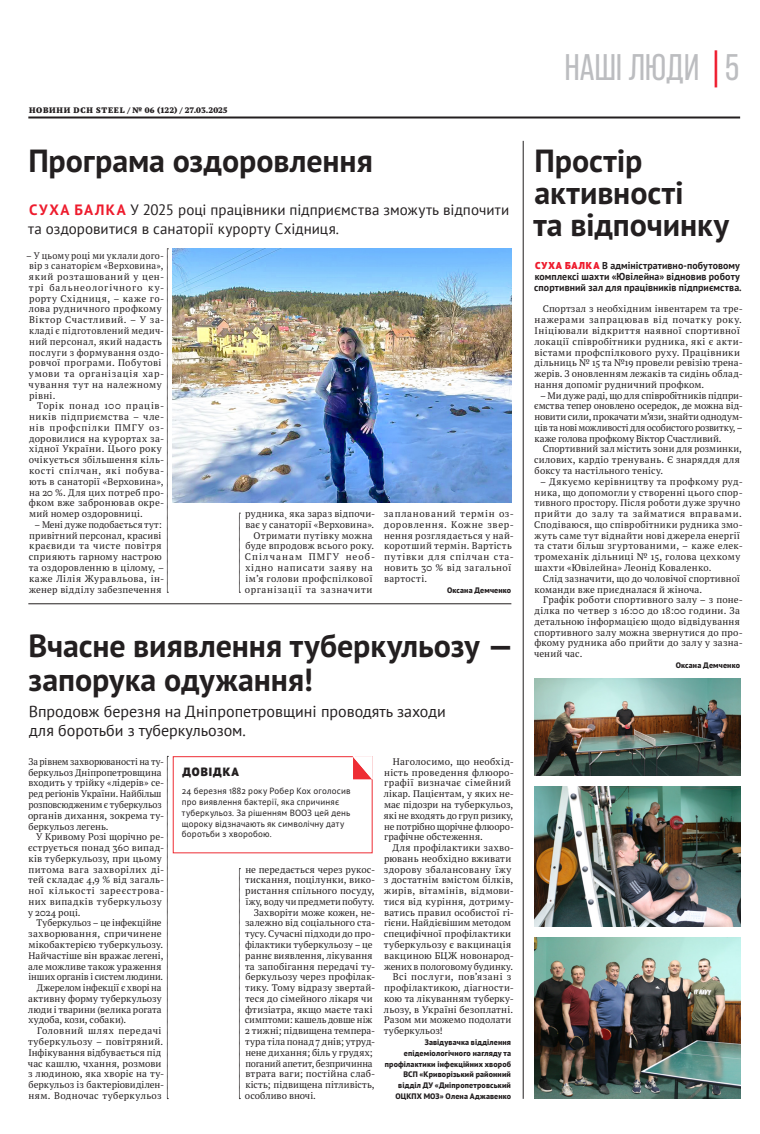
<style>
.page{position:relative;width:760px;height:1134px;background:#fff}
.page>*{position:absolute;margin:0;border:0;box-sizing:border-box;transform-origin:0 0}
._901_колонтитул_r{font:37px "Bebas Neue Pro";color:#bcbdc0}
._003_Заголовок__35пт{font:700 32px/32px "PT Sans Pro";letter-spacing:-.005em;color:#231f20}
.t1{font:16px/19px "PT Sans";color:#231f20}
._106_лид__большой{font:15px/19px "PT Sans";letter-spacing:.005em;color:#231f20}
._409_инфобокс__заголовок{font:900 12px "PT Sans Pro";letter-spacing:.08em;color:#231f20}
._105_лид__малый{font:700 10px/10.8px "PT Sans";letter-spacing:.01em;color:#231f20}
._204_Текст{font:9.6px/10.8px "PT Serif Pro";letter-spacing:.02em;color:#231f20}
._203_Текст__1_абзац{font:9.6px/10.8px "PT Serif Pro";letter-spacing:.03em;color:#231f20;scale:.95 1}
._204_Текст-2{font:9.6px/10.8px "PT Serif Pro";letter-spacing:.05em;color:#231f20}
._203_Текст__1_абзац-2{font:9.6px/10.8px "PT Serif Pro";color:#231f20;scale:.96 1}
._410_инфобокс__текст{font:9px/10.8px "PT Sans Pro";letter-spacing:.015em;color:#231f20}
._207_Автор{font:800 8px/10.8px "PT Sans Pro";letter-spacing:.02em;color:#231f20;text-align:right}
.t2{font:900 8px "PT Serif Pro";letter-spacing:.09em;color:#231f20}
.s1{font-family:"PT Sans Pro";font-weight:700;color:#ee1b2d}
.s2{color:#ee1b2d}
.s3{font-family:"PT Sans Pro";font-weight:900;color:#ee1b2d}
</style>
<div class="page">
<hr style="left:28px;top:116px;width:712px;height:2px;background:#231f20">
<hr style="left:522px;top:141px;width:1px;height:958px;background:#231f20">
<img style="left:534px;top:679px;width:206px;height:97px">
<img style="left:534px;top:786px;width:206px;height:140px">
<img style="left:534px;top:937px;width:206px;height:162px">
<div style="left:173px;top:756px;width:199px;height:97px;border:1px solid #ee2d34"></div>
<svg style="left:351px;top:756px;width:22px;height:24px"></svg>
<svg style="left:239px;top:868px;width:1px;height:231px"></svg>
<svg style="left:239px;top:513px;width:1px;height:80px"></svg>
<svg style="left:167px;top:249px;width:1px;height:344px"></svg>
<svg style="left:167px;top:756px;width:1px;height:343px"></svg>
<hr style="left:28px;top:603px;width:483px;height:1px;background:#231f20">
<img style="left:173px;top:249px;width:338px;height:253px">
<p class="t2" style="left:29px;top:105px;width:200px">НОВИНИ DCH STEEL / № 06 (122) / 27.03.2025</p>
<p class="_003_Заголовок__35пт" style="left:28px;top:145px;width:346px">Програма оздоровлення</p>
<p class="_106_лид__большой" style="left:28px;top:200px;width:482px"><span class="s1">СУХА БАЛКА</span> У 2025 році працівники підприємства зможуть відпочити та оздоровитися в санаторії курорту Східниця.</p>
<p class="_203_Текст__1_абзац" style="left:26px;top:250px;width:147px">– У цьому році ми уклали дого&shy;вір з санаторієм «Верховина», який розташований у цен&shy;трі бальнеологічного ку&shy;рорту Східниця, – каже го&shy;лова рудничного профкому<br>Віктор Счастливий. – У за&shy;кладі є підготовлений медич&shy;ний персонал, який надасть послуги з формування оздо&shy;ровчої програми. Побутові умови та організація хар&shy;чування тут на належному рівні.</p>
<p class="_204_Текст" style="left:29px;top:400px;width:137px;text-indent:8px">Торік понад 100 праців&shy;ників підприємства – чле&shy;нів профспілки ПМГУ оз&shy;доровилися на курортах за&shy;хідної України. Цього року очікується збільшення кіль&shy;кості спілчан, які побува&shy;ють в санаторії «Верховина», на 20 %. Для цих потреб про&shy;фком вже забронював окре&shy;мий номер оздоровниці.</p>
<p class="_204_Текст" style="left:29px;top:519px;width:137px;text-align:center">– Мені дуже подобається тут: привітний персонал, красиві краєвиди та чисте повітря сприяють гарному настрою та оздоровленню в цілому, – каже Лілія Журавльова, ін&shy;женер відділу забезпечення</p>
<p class="_204_Текст" style="left:245px;top:508px;width:131px">рудника¸ яка зараз відпочи&shy;ває у санаторії «Верховина».</p>
<p class="_204_Текст-2" style="left:245px;top:530px;width:132px;text-indent:9px">Отримати путівку можна буде впродовж всього року.<br>Спілчанам ПМГУ необ&shy;хідно написати заяву на ім’я голови профспілкової організації та зазначити</p>
<p class="_204_Текст-2" style="left:384px;top:508px;width:132px">запланований термін оз&shy;доровлення. Кожне звер&shy;нення розглядається у най&shy;коротший термін. Вартість путівки для спілчан ста&shy;новить 30 % від загальної вартості.</p>
<p class="_207_Автор" style="left:447px;top:584px;width:66px">Оксана Демченко</p>
<p class="_003_Заголовок__35пт" style="left:28px;top:628px;width:486px;line-height:34px">Вчасне виявлення туберкульозу — запорука одужання!</p>
<p class="t1" style="left:29px;top:702px;width:418px">Впродовж березня на Дніпропетровщині проводять заходи для боротьби з туберкульозом.</p>
<p class="_203_Текст__1_абзац-2" style="left:28px;top:756px;width:143px">За рівнем захворюваності на ту&shy;беркульоз Дніпропетровщина входить у трійку «лідерів» се&shy;ред регіонів України. Найбільш розповсюдженим є туберкульоз органів дихання, зокрема ту&shy;беркульоз легень.</p>
<p class="_204_Текст" style="left:28px;top:831px;width:138px;text-indent:8px">У Кривому Розі щорічно ре&shy;єструється понад 360 випад&shy;ків туберкульозу, при цьому питома вага захворілих ді&shy;тей складає 4,9 % від загаль&shy;ної кількості зареєстрова&shy;них випадків туберкульозу у 2024 році.</p>
<p class="_204_Текст" style="left:28px;top:917px;width:137px;text-indent:8px">Туберкульоз – це інфекційне захворювання, спричинене мікобактерією туберкульозу.<br>Найчастіше він вражає легені, але можливе також ураження інших органів і систем людини.</p>
<p class="_204_Текст" style="left:28px;top:982px;width:135px;text-align:justify;text-indent:9px">Джерелом інфекції є хворі на активну форму туберкульозу люди і тварини (велика рогата худоба, кози, собаки).</p>
<p class="_204_Текст" style="left:28px;top:1025px;width:138px;text-indent:9px">Головний шлях передачі туберкульозу – повітряний.<br>Інфікування відбувається під час кашлю, чхання, розмови з людиною, яка хворіє на ту&shy;беркульоз із бактеріовиділен&shy;ням. Водночас туберкульоз</p>
<p class="_204_Текст" style="left:384px;top:756px;width:132px;text-indent:9px">Наголосимо, що необхід&shy;ність проведення флюоро&shy;графії визначає сімейний лікар. Пацієнтам, у яких не&shy;має підозри на туберкульоз, які не входять до груп ризику, не потрібно щорічне флюоро&shy;графічне обстеження.</p>
<p class="_204_Текст" style="left:384px;top:842px;width:132px;text-indent:9px">Для профілактики захво&shy;рювань необхідно вживати здорову збалансовану їжу з достатнім вмістом білків, жирів, вітамінів, відмови&shy;тися від куріння, дотриму&shy;ватись правил особистої гі&shy;гієни. Найдієвішим методом специфічної профілактики туберкульозу є вакцинація вакциною БЦЖ новонарод&shy;жених в пологовому будинку.</p>
<p class="_204_Текст" style="left:384px;top:971px;width:132px;text-indent:9px">Всі послуги, пов’язані з профілактикою, діагности&shy;кою та лікуванням туберку&shy;льозу, в Україні безоплатні.<br>Разом ми можемо подолати туберкульоз!</p>
<p class="_207_Автор" style="left:385px;top:1036px;width:128px">Завідувачка відділення епідеміологічного нагляду та профілактики інфекційних хвороб<br>ВСП «Криворізький районний відділ ДУ «Дніпропетровський<br>ОЦКПХ МОЗ» Олена Аджавенко</p>
<p class="_409_инфобокс__заголовок" style="left:182px;top:763px;width:58px">ДОВІДКА</p>
<p class="_410_инфобокс__текст" style="left:182px;top:785px;width:170px">24 березня 1882 року Робер Кох оголосив про виявлення бактерії, яка спричиняє туберкульоз. За рішенням ВООЗ цей день щороку відзначають як символічну дату боротьби з хворобою.</p>
<p class="_204_Текст" style="left:245px;top:864px;width:132px;text-align:justify">не передається через рукос&shy;тискання, поцілунки, вико&shy;ристання спільного посуду, їжу, воду чи предмети побуту.</p>
<p class="_204_Текст" style="left:245px;top:907px;width:132px;text-indent:9px">Захворіти може кожен, не&shy;залежно від соціального ста&shy;тусу. Сучасні підходи до про&shy;філактики туберкульозу – це раннє виявлення, лікування та запобігання передачі ту&shy;беркульозу через профілак&shy;тику. Тому відразу звертай&shy;теся до сімейного лікаря чи фтизіатра, якщо маєте такі симптоми: кашель довше ніж<br>2 тижні; підвищена темпера&shy;тура тіла понад 7 днів; утруд&shy;нене дихання; біль у грудях; поганий апетит, безпричинна втрата ваги; постійна слаб&shy;кість; підвищена пітливість, особливо вночі.</p>
<p class="_901_колонтитул_r" style="left:564px;top:46px;width:177px">НАШІ ЛЮДИ 5<span class="s2">|</span></p>
<p class="_003_Заголовок__35пт" style="left:533px;top:145px;width:197px">Простір активності<br>та відпочинку</p>
<p class="_105_лид__малый" style="left:534px;top:260px;width:209px"><span class="s3">СУХА БАЛКА</span> В адміністративно-побутовому комплексі шахти «Ювілейна» відновив роботу спортивний зал для працівників підприємства.</p>
<p class="_204_Текст" style="left:534px;top:303px;width:210px;text-indent:8px">Спортзал з необхідним інвентарем та тре&shy;нажерами запрацював від початку року.<br>Ініціювали відкриття наявної спортивної локації співробітники рудника, які є акти&shy;вістами профспілкового руху. Працівники дільниць № 15 та №19 провели ревізію трена&shy;жерів. З оновленням лежаків та сидінь облад&shy;нання допоміг рудничний профком.</p>
<p class="_204_Текст" style="left:534px;top:390px;width:210px;text-align:justify;text-indent:6px">– Ми дуже раді, що для співробітників підпри&shy;ємства тепер оновлено осередок, де можна від&shy;новити сили, прокачати м’язи, знайти однодум&shy;ців та нові можливості для особистого розвитку, – каже голова профкому Віктор Счастливий.</p>
<p class="_204_Текст" style="left:534px;top:443px;width:209px;text-indent:9px">Спортивний зал містить зони для розминки, силових, кардіо тренувань. Є знаряддя для боксу та настільного тенісу.</p>
<p class="_204_Текст" style="left:534px;top:476px;width:210px;text-indent:6px">– Дякуємо керівництву та профкому руд&shy;ника, що допомогли у створенні цього спор&shy;тивного простору. Після роботи дуже зручно прийти до залу та займатися вправами.<br>Сподіваюся, що співробітники рудника змо&shy;жуть саме тут віднайти нові джерела енергії та стати більш згуртованими, – каже елек&shy;тромеханік дільниці № 15, голова цехкому шахти «Ювілейна» Леонід Коваленко.</p>
<p class="_204_Текст" style="left:534px;top:573px;width:207px;text-indent:8px">Слід зазначити, що до чоловічої спортивної команди вже приєдналася й жіноча.</p>
<p class="_204_Текст" style="left:534px;top:594px;width:210px;text-indent:9px">Графік роботи спортивного залу – з поне&shy;ділка по четвер з 16:00 до 18:00 години. За детальною інформацією щодо відвідування спортивного залу можна звернутися до про&shy;фкому рудника або прийти до залу у зазна&shy;чений час.</p>
<p class="_207_Автор" style="left:676px;top:659px;width:66px">Оксана Демченко</p>
</div>
